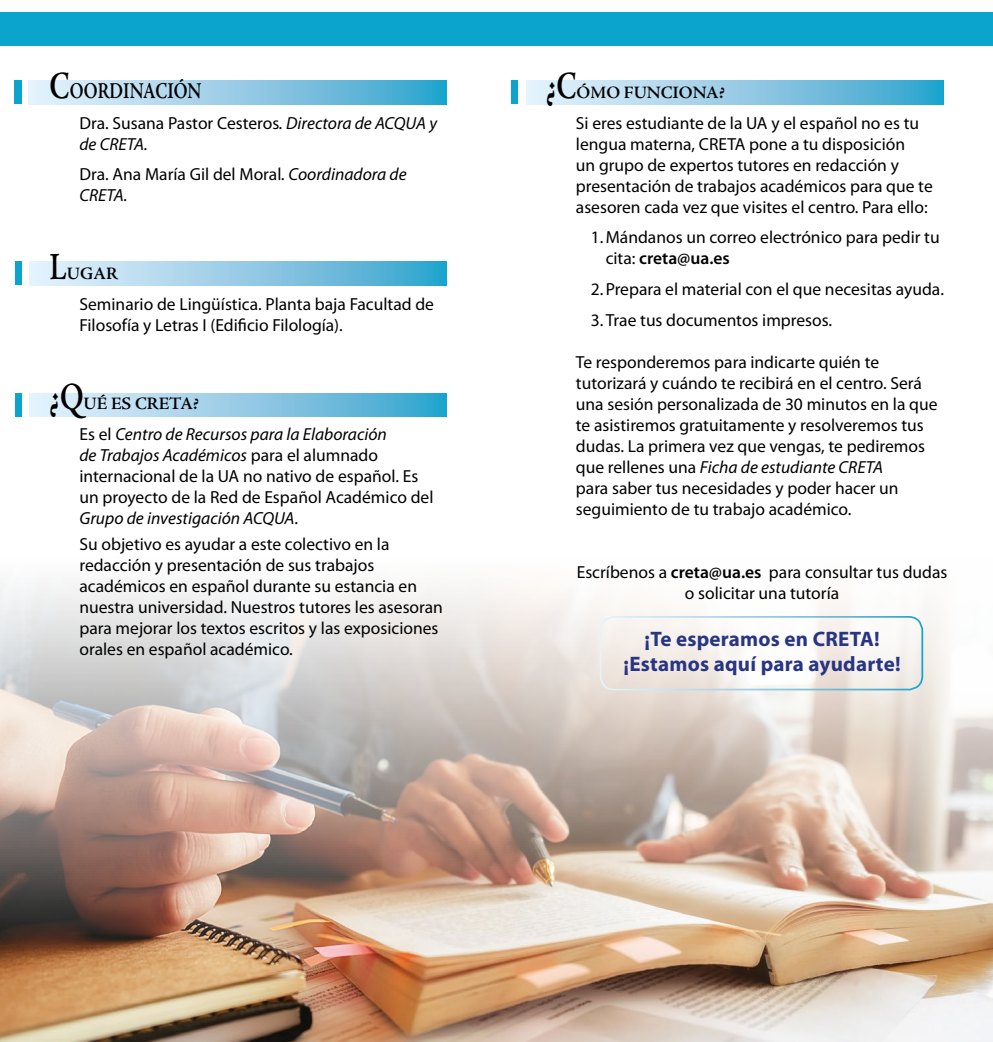
<style>
.page{position:relative;width:993px;height:1042px;background:#fff}
.page>*{position:absolute;margin:0;border:0;box-sizing:border-box;transform-origin:0 0}
.t1{font:600 22.75px "Adobe Jenson Pro";color:#000;scale:.77 1}
.t2{font:700 21px/25.2px "Myriad Pro";letter-spacing:.01em;color:#283583;text-align:center}
.t3{font:17.5px/21px "Myriad Pro";color:#000}
.t4{font:italic 17.5px/21px "Myriad Pro";color:#000}
.t5{font:600 17.5px "Adobe Jenson Pro";color:#000}
.s1{font-size:38.68px}
.s2{font-style:normal}
.s3{font-style:italic}
.s4{font-weight:600}
</style>
<div class="page">
<img style="left:0;top:585px;width:992px;height:457px">
<svg style="left:29px;top:80px;width:416px;height:24px;background:#92cbe5"></svg>
<svg style="left:526px;top:80px;width:417px;height:24px;background:#92cbe5"></svg>
<svg style="left:30px;top:261px;width:416px;height:24px;background:#92cbe5"></svg>
<svg style="left:30px;top:393px;width:416px;height:24px;background:#92cbe5"></svg>
<div style="left:15px;top:80px;width:7px;height:24px;background:#0aa4cd"></div>
<div style="left:14px;top:80px;width:7px;height:24px;background:#0aa4cd"></div>
<div style="left:511px;top:80px;width:7px;height:24px;background:#0aa4cd"></div>
<div style="left:15px;top:261px;width:7px;height:24px;background:#0aa4cd"></div>
<div style="left:15px;top:393px;width:7px;height:24px;background:#0aa4cd"></div>
<div style="left:0;top:12px;width:992px;height:34px;background:#0aa4cd"></div>
<div style="left:599px;top:616px;width:323px;height:74px;border:2px solid #fff;border-radius:14px"></div>
<h1 class="t1" style="left:50px;top:78px;width:198px"><span class="s1">C</span>OORDINACIÓN</h1>
<p class="t4" style="left:79px;top:112px;width:359px"><span class="s2">Dra. Susana Pastor Cesteros</span>. Directora de ACQUA y de CRETA.</p>
<p class="t3" style="left:79px;top:164px;width:328px">Dra. Ana María Gil del Moral<span class="s3">. Coordinadora de<br>CRETA.</span></p>
<p class="t5" style="left:50px;top:264px;width:70px"><span class="s1">L</span>UGAR</p>
<p class="t3" style="left:79px;top:293px;width:356px">Seminario de Lingüística. Planta baja Facultad de<br>Filosofía y Letras I (Edificio Filología).</p>
<p class="t5" style="left:50px;top:393px;width:150px"><span class="s1">¿Q</span>UÉ ES CRETA?</p>
<p class="t3" style="left:79px;top:423px;width:355px">Es el <span class="s3">Centro de Recursos para la Elaboración<br>de Trabajos Académicos</span> para el alumnado internacional de la UA no nativo de español. Es un proyecto de la Red de Español Académico del <span class="s3">Grupo de investigación ACQUA</span>.</p>
<p class="t3" style="left:79px;top:533px;width:365px">Su objetivo es ayudar a este colectivo en la redacción y presentación de sus trabajos académicos en español durante su estancia en nuestra universidad. Nuestros tutores les asesoran para mejorar los textos escritos y las exposiciones orales en español académico.</p>
<p class="t5" style="left:546px;top:82px;width:180px"><span class="s1">¿C</span>ÓMO FUNCIONA?</p>
<p class="t3" style="left:575px;top:112px;width:358px">Si eres estudiante de la UA y el español no es tu lengua materna, CRETA pone a tu disposición<br>un grupo de expertos tutores en redacción y presentación de trabajos académicos para que te asesoren cada vez que visites el centro. Para ello:</p>
<p class="t3" style="left:605px;top:227px;width:335px;text-indent:-15px">1.Mándanos un correo electrónico para pedir tu cita: <span class="s4">creta@ua.es</span></p>
<p class="t3" style="left:590px;top:279px;width:354px">2.Prepara el material con el que necesitas ayuda.</p>
<p class="t3" style="left:590px;top:310px;width:243px">3. Trae tus documentos impresos.</p>
<p class="t3" style="left:575px;top:352px;width:363px">Te responderemos para indicarte quién te tutorizará y cuándo te recibirá en el centro. Será una sesión personalizada de 30 minutos en la que te asistiremos gratuitamente y resolveremos tus dudas. La primera vez que vengas, te pediremos que rellenes una <span class="s3">Ficha de estudiante CRETA<br></span>para saber tus necesidades y poder hacer un seguimiento de tu trabajo académico.</p>
<p class="t3" style="left:576px;top:562px;width:372px;text-align:center">Escríbenos a <span class="s4">creta@ua.es</span> para consultar tus dudas o solicitar una tutoría</p>
<p class="t2" style="left:623px;top:625px;width:278px">¡Te esperamos en CRETA! ¡Estamos aquí para ayudarte!</p>
</div>
